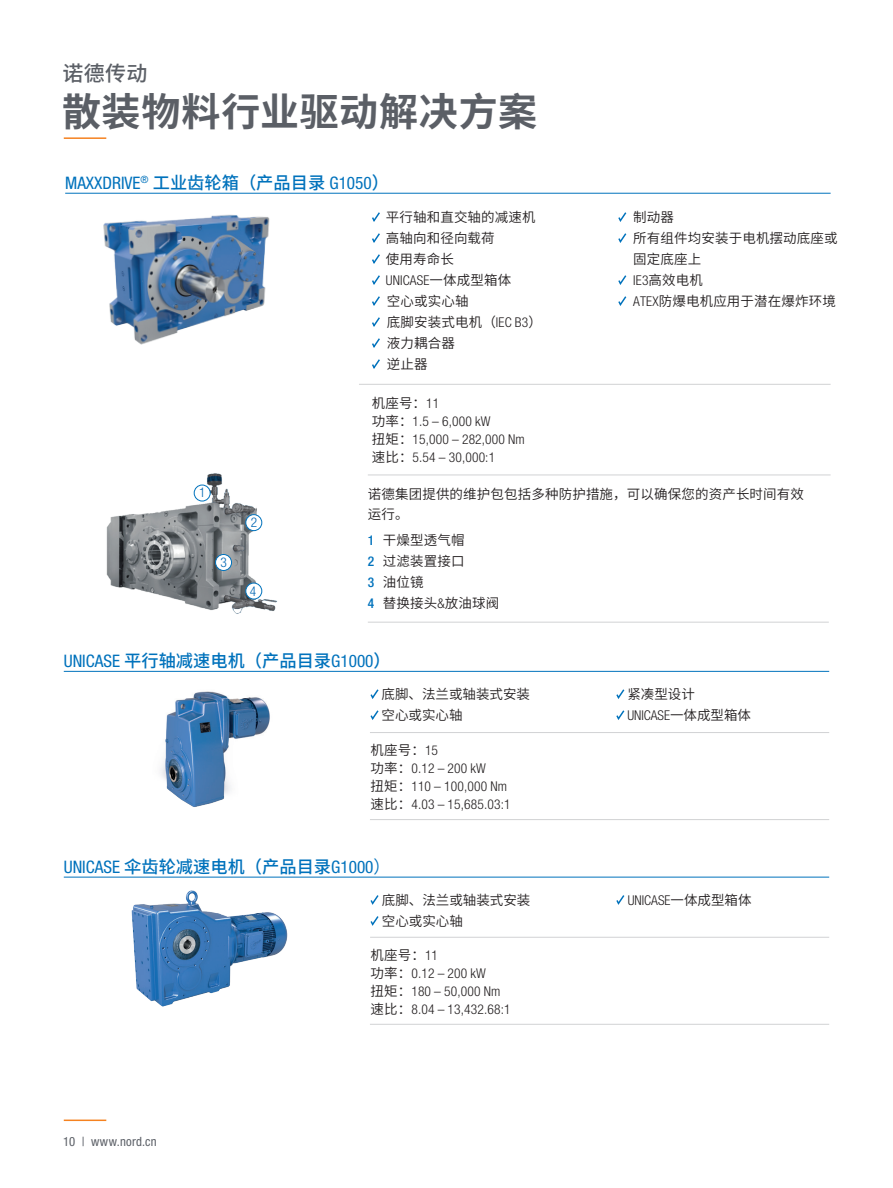
<style>
.page{position:relative;width:893px;height:1188px;background:#fff}
.page>*{position:absolute;margin:0;border:0;box-sizing:border-box;transform-origin:0 0}
.t1{font:700 39px "Source Han Sans CN";letter-spacing:.015em;color:#5b5f66}
.t2{font:500 21px "Source Han Sans CN";color:#5b5f66}
.t3{font:condensed 17.25px "Helvetica Neue LT Std";color:#0072bc}
.t4{font:500 17.25px "Source Han Sans CN";color:#0072bc}
.t5{font:13.5px/21px "Source Han Sans CN";letter-spacing:.01em;color:#231f20}
.t6{font:300 condensed 13.5px/18px "Helvetica Neue LT Std";letter-spacing:.01em;color:#231f20}
.t7{font:300 condensed 13.35px "Helvetica Neue LT Std";color:#0166b3}
.t8{font:condensed 12.75px "Helvetica Neue LT Std";letter-spacing:.02em;color:#5b5f66}
.s1{font-family:"Source Han Sans CN";font-weight:500;font-stretch:normal}
.s2{font-family:"Source Han Sans CN";font-weight:400;font-stretch:normal}
.s3{font-family:"Helvetica Neue LT Std";font-weight:300;font-stretch:condensed}
.s4{font-family:"Helvetica Neue LT Std";font-weight:500;font-stretch:condensed;color:#0072bc}
.s5{font-family:"Helvetica Neue LT Std";font-weight:400;font-stretch:condensed}
.s6{font-family:"Source Han Sans CN";font-stretch:normal}
</style>
<div class="page">
<hr style="left:64px;top:1120px;width:42px;height:1px;background:#f58220">
<hr style="left:64px;top:137px;width:42px;height:2px;background:#f58220">
<img style="left:119px;top:876px;width:176px;height:131px">
<svg style="left:370px;top:895px;width:9px;height:10px"></svg>
<svg style="left:370px;top:916px;width:9px;height:10px"></svg>
<svg style="left:616px;top:895px;width:9px;height:10px"></svg>
<hr style="left:370px;top:937px;width:459px;height:1px;background:#d1d2d4">
<hr style="left:370px;top:1024px;width:459px;height:1px;background:#d1d2d4">
<hr style="left:64px;top:877px;width:765px;height:1px;background:#0072bc">
<img style="left:106px;top:473px;width:171px;height:141px">
<img style="left:90px;top:192px;width:222px;height:153px">
<svg style="left:372px;top:212px;width:8px;height:10px"></svg>
<svg style="left:372px;top:233px;width:8px;height:10px"></svg>
<svg style="left:372px;top:254px;width:8px;height:10px"></svg>
<svg style="left:372px;top:275px;width:8px;height:10px"></svg>
<svg style="left:372px;top:296px;width:8px;height:10px"></svg>
<svg style="left:372px;top:317px;width:8px;height:10px"></svg>
<svg style="left:372px;top:338px;width:8px;height:10px"></svg>
<svg style="left:372px;top:359px;width:8px;height:10px"></svg>
<svg style="left:618px;top:212px;width:9px;height:10px"></svg>
<svg style="left:618px;top:233px;width:9px;height:10px"></svg>
<svg style="left:618px;top:275px;width:9px;height:10px"></svg>
<svg style="left:618px;top:296px;width:9px;height:10px"></svg>
<hr style="left:359px;top:384px;width:472px;height:1px;background:#d1d2d4">
<hr style="left:368px;top:475px;width:463px;height:1px;background:#d1d2d4">
<hr style="left:65px;top:193px;width:766px;height:1px;background:#0072bc">
<img style="left:160px;top:691px;width:110px;height:116px">
<svg style="left:370px;top:689px;width:9px;height:10px"></svg>
<svg style="left:370px;top:710px;width:9px;height:10px"></svg>
<svg style="left:616px;top:689px;width:9px;height:10px"></svg>
<svg style="left:616px;top:710px;width:9px;height:10px"></svg>
<hr style="left:64px;top:671px;width:765px;height:1px;background:#0072bc">
<hr style="left:370px;top:732px;width:459px;height:1px;background:#d1d2d4">
<hr style="left:370px;top:819px;width:459px;height:1px;background:#d1d2d4">
<hr style="left:368px;top:622px;width:461px;height:1px;background:#d1d2d4">
<div style="left:194px;top:485px;width:16px;height:16px;background:#fff;border-radius:50%"></div>
<div style="left:194px;top:485px;width:16px;height:16px;border:1px solid #0072bc;border-radius:50%"></div>
<div style="left:246px;top:515px;width:16px;height:16px;background:#fff;border-radius:50%"></div>
<div style="left:245px;top:514px;width:17px;height:17px;border:1px solid #0072bc;border-radius:50%"></div>
<div style="left:216px;top:554px;width:16px;height:17px;background:#fff;border-radius:50%"></div>
<div style="left:215px;top:554px;width:17px;height:17px;border:1px solid #0072bc;border-radius:50%"></div>
<div style="left:246px;top:583px;width:16px;height:16px;background:#fff;border-radius:50%"></div>
<div style="left:245px;top:583px;width:17px;height:16px;border:1px solid #0072bc;border-radius:50%"></div>
<h2 class="t2" style="left:63px;top:62px;width:86px">诺德传动</h2>
<h1 class="t1" style="left:62px;top:89px;width:476px">散装物料行业驱动解决方案</h1>
<p class="t3" style="left:65px;top:173px;width:325px">MAXXDRIVE<sup>®</sup> <span class="s1">工业齿轮箱（产品目录</span> G1050<span class="s1">）</span></p>
<p class="t5" style="left:386px;top:207px;width:151px">平行轴和直交轴的减速机高轴向和径向载荷<br>使用寿命长</p>
<p class="t6" style="left:386px;top:271px;width:127px">UNICASE<span class="s2">一体成型箱体</span></p>
<p class="t5" style="left:387px;top:291px;width:157px">空心或实心轴<br>底脚安装式电机（<span class="s3">IEC B3</span>）液力耦合器<br>逆止器</p>
<p class="t5" style="left:372px;top:393px;width:69px">机座号：<span class="s3">11</span></p>
<p class="t6" style="left:372px;top:413px;width:155px"><span class="s2">功率：</span>1.5 – 6,000 kW<br><span class="s2">扭矩：</span>15,000 – 282,000 Nm<span class="s2">速比：</span>5.54 – 30,000:1</p>
<p class="t5" style="left:633px;top:207px;width:206px">制动器<br>所有组件均安装于电机摆动底座或固定底座上<br><span class="s3">IE3</span>高效电机<br><span class="s3">ATEX</span>防爆电机应用于潜在爆炸环境</p>
<p class="t7" style="left:199px;top:485px;width:8px">1</p>
<p class="t7" style="left:220px;top:554px;width:8px">3</p>
<p class="t7" style="left:251px;top:515px;width:8px">2</p>
<p class="t7" style="left:250px;top:583px;width:8px">4</p>
<p class="t5" style="left:368px;top:484px;width:438px;line-height:20.2px">诺德集团提供的维护包包括多种防护措施，可以确保您的资产长时间有效运行。</p>
<p class="t5" style="left:368px;top:529px;width:133px"><span class="s4">1</span> 干燥型透气帽<br><span class="s4">2</span> 过滤装置接口<br><span class="s4">3</span> 油位镜<br><span class="s4">4</span> 替换接头<span class="s3">&amp;</span>放油球阀</p>
<p class="t4" style="left:64px;top:651px;width:329px"><span class="s5">UNICASE</span> 平行轴减速电机（产品目录<span class="s5">G1000</span>）</p>
<p class="t5" style="left:382px;top:684px;width:150px">底脚、法兰或轴装式安装空心或实心轴</p>
<p class="t5" style="left:627px;top:684px;width:69px">紧凑型设计</p>
<p class="t6" style="left:627px;top:706px;width:125px">UNICASE<span class="s2">一体成型箱体</span></p>
<p class="t5" style="left:370px;top:740px;width:69px">机座号：<span class="s3">15</span></p>
<p class="t6" style="left:370px;top:759px;width:142px"><span class="s2">功率：</span>0.12 – 200 kW<br><span class="s2">扭矩：</span>110 – 100,000 Nm<span class="s2">速比：</span>4.03 – 15,685.03:1</p>
<p class="t3" style="left:64px;top:857px;width:329px">UNICASE <span class="s1">伞齿轮减速电机（产品目录</span>G1000<span class="s6">）</span></p>
<p class="t8" style="left:63px;top:1134px;width:95px">10 | www.nord.cn</p>
<p class="t5" style="left:382px;top:890px;width:150px">底脚、法兰或轴装式安装空心或实心轴</p>
<p class="t6" style="left:628px;top:891px;width:125px">UNICASE<span class="s2">一体成型箱体</span></p>
<p class="t5" style="left:370px;top:945px;width:69px">机座号：<span class="s3">11</span></p>
<p class="t6" style="left:370px;top:964px;width:142px"><span class="s2">功率：</span>0.12 – 200 kW<br><span class="s2">扭矩：</span>180 – 50,000 Nm<span class="s2">速比：</span>8.04 – 13,432.68:1</p>
</div>
